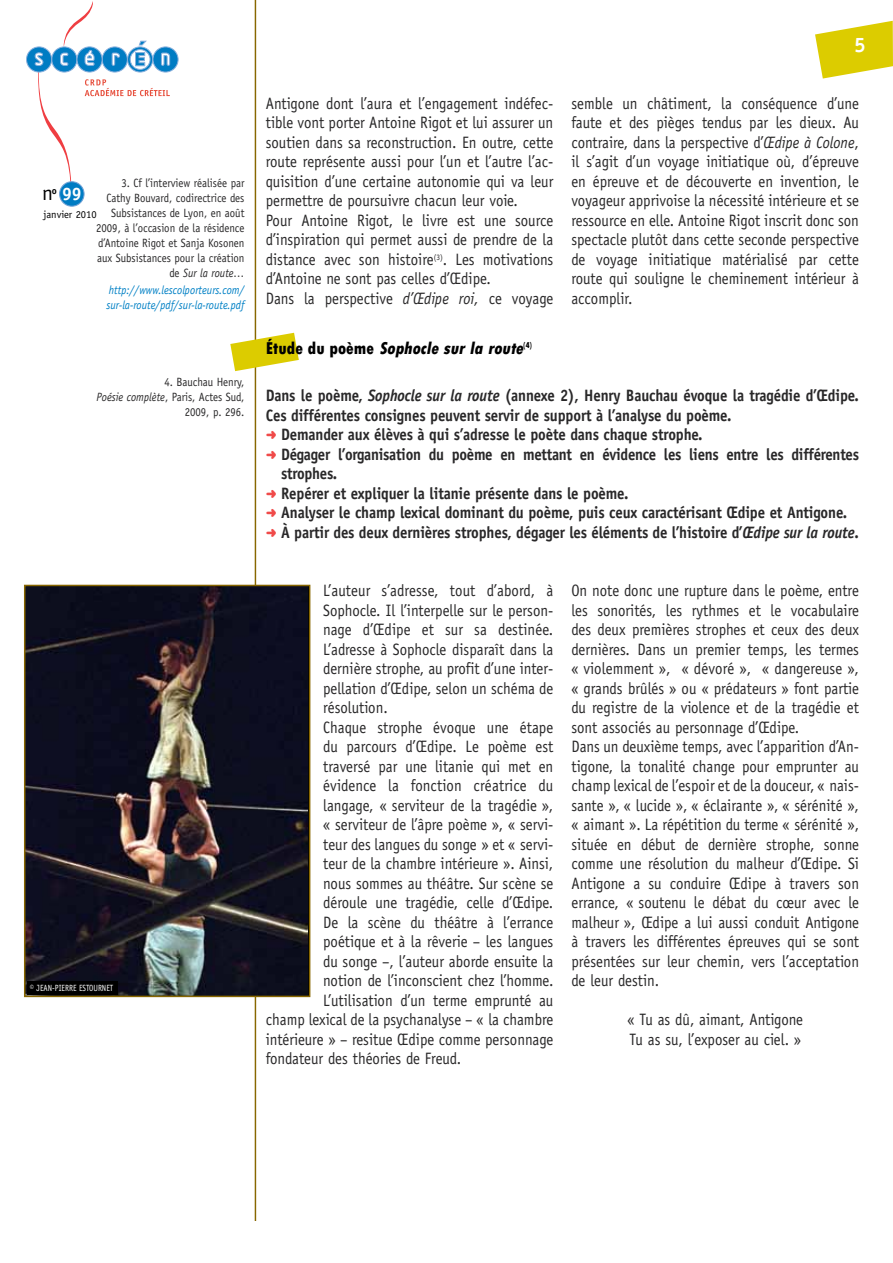
<style>
.page{position:relative;width:893px;height:1263px;background:#fff}
.page>*{position:absolute;margin:0;border:0;box-sizing:border-box;transform-origin:0 0}
.t1{font:700 21px "Officina Sans";color:#fff}
.t2{font:italic 800 condensed 18px "Tw Cen";color:#000}
.t3{font:700 18px "Officina Sans";color:#fff}
.t4{font:16.5px/19.5px "Officina Sans";color:#292829;scale:.9 1}
.t5{font:700 16.5px "Officina Sans";letter-spacing:-.01em;color:#292829;scale:.9 1}
.t6{font:12px/15px "Officina Sans";color:#292829;text-align:right;scale:.9 1}
.t7{font:italic 12px/15px "Officina Sans";color:#0080c5;scale:.9 1}
.t8{font:10.5px "Officina Sans";color:#000}
.t9{font:9px "Officina Sans";color:#fff;scale:.85 1}
.s1{font-style:italic}
.s2{font-weight:400;font-size:21px;color:#000}
.s3{font-style:normal}
.s4{font-family:"Distro Bats";font-weight:400;font-size:13.5px;color:#f04a49}
</style>
<div class="page">
<img style="left:216px;top:0;width:72px;height:1220px">
<svg style="left:815px;top:21px;width:78px;height:58px"></svg>
<div style="left:60px;top:182px;width:24px;height:24px;background:#007cc3;border-radius:50%"></div>
<div style="left:59px;top:181px;width:26px;height:26px;border:1px solid #72a3d7;border-radius:50%"></div>
<svg style="left:26px;top:1px;width:153px;height:192px"></svg>
<svg style="left:230px;top:333px;width:69px;height:38px"></svg>
<img style="left:27px;top:588px;width:280px;height:406px">
<div style="left:24px;top:585px;width:286px;height:412px;border:2px solid #876600"></div>
<div style="left:27px;top:981px;width:90px;height:14px;background:#000"></div>
<p class="t6" style="left:96px;top:175px;width:166px">3. Cf l’interview réalisée par<br>Cathy Bouvard, codirectrice des<br>Subsistances de Lyon, en août<br>2009, à l’occasion de la résidence d’Antoine Rigot et Sanja Kosonen aux Subsistances pour la création de <span class="s1">Sur la route…</span></p>
<p class="t7" style="left:107px;top:282px;width:155px">http://www.lescolporteurs.com/ sur-la-route/pdf/sur-la-route.pdf</p>
<p class="t3" style="left:42px;top:183px;width:41px"><span class="s2">n</span><sup>o</sup> 99</p>
<p class="t8" style="left:43px;top:209px;width:55px">janvier 2010</p>
<p class="t1" style="left:854px;top:32px;width:13px">5</p>
<p class="t4" style="left:266px;top:93px;width:321px">Antigone dont l’aura et l’engagement indéfec&shy;tible vont porter Antoine Rigot et lui assurer un soutien dans sa reconstruction. En outre, cette route représente aussi pour l’un et l’autre l’ac&shy;quisition d’une certaine autonomie qui va leur permettre de poursuivre chacun leur voie.<br>Pour Antoine Rigot, le livre est une source d’inspiration qui permet aussi de prendre de la distance avec son histoire<sup>(3)</sup>. Les motivations d’Antoine ne sont pas celles d’Œdipe.<br>Dans la perspective <span class="s1">d’Œdipe roi,</span> ce voyage</p>
<p class="t4" style="left:571px;top:93px;width:321px;text-align:justify">semble un châtiment, la conséquence d’une faute et des pièges tendus par les dieux. Au contraire, dans la perspective d’<span class="s1">Œdipe à Colone</span>, il s’agit d’un voyage initiatique où, d’épreuve en épreuve et de découverte en invention, le voyageur apprivoise la nécessité intérieure et se ressource en elle. Antoine Rigot inscrit donc son spectacle plutôt dans cette seconde perspective de voyage initiatique matérialisé par cette route qui souligne le cheminement intérieur à accomplir.</p>
<p class="t2" style="left:266px;top:337px;width:268px"><span class="s3">É t u d e d u p o è m e</span> Sophocle sur la route<sup>(</sup> <sup>4</sup> <sup>)</sup></p>
<p class="t6" style="left:97px;top:374px;width:166px">4. Bauchau Henry,<br><span class="s1">Poésie complète</span>, Paris, Actes Sud,<br>2009, p. 296.</p>
<p class="t5" style="left:266px;top:385px;width:661px">Dans le poème, <span class="s1">Sophocle sur la route</span> (annexe 2), Henry Bauchau évoque la tragédie d’Œdipe.</p>
<p class="t5" style="left:266px;top:405px;width:519px">Ces différentes consignes peuvent servir de support à l’analyse du poème.</p>
<p class="t5" style="left:266px;top:424px;width:487px"><span class="s4">b</span> Demander aux élèves à qui s’adresse le poète dans chaque strophe.</p>
<p class="t5" style="left:266px;top:444px;width:661px"><span class="s4">b</span> Dégager l’organisation du poème en mettant en évidence les liens entre les différentes</p>
<p class="t5" style="left:281px;top:463px;width:64px">strophes.</p>
<p class="t5" style="left:266px;top:483px;width:404px"><span class="s4">b</span> Repérer et expliquer la litanie présente dans le poème.</p>
<p class="t5" style="left:266px;top:502px;width:647px"><span class="s4">b</span> Analyser le champ lexical dominant du poème, puis ceux caractérisant Œdipe et Antigone.</p>
<p class="t5" style="left:266px;top:522px;width:661px"><span class="s4">b</span> À partir des deux dernières strophes, dégager les éléments de l’histoire d’<span class="s1">Œdipe sur la route</span>.</p>
<p class="t9" style="left:30px;top:983px;width:99px">© Jean-Pierre Estournet</p>
<p class="t4" style="left:323px;top:581px;width:257px">L’auteur s’adresse, tout d’abord, à</p>
<p class="t4" style="left:323px;top:600px;width:257px">Sophocle. Il l’interpelle sur le person-</p>
<p class="t4" style="left:323px;top:620px;width:257px">nage d’Œdipe et sur sa destinée.</p>
<p class="t4" style="left:323px;top:639px;width:257px">L’adresse à Sophocle disparaît dans la</p>
<p class="t4" style="left:323px;top:659px;width:257px">dernière strophe, au profit d’une inter-</p>
<p class="t4" style="left:323px;top:678px;width:257px">pellation d’Œdipe, selon un schéma de</p>
<p class="t4" style="left:323px;top:698px;width:73px">résolution.</p>
<p class="t4" style="left:323px;top:717px;width:257px">Chaque strophe évoque une étape</p>
<p class="t4" style="left:323px;top:737px;width:257px">du parcours d’Œdipe. Le poème est</p>
<p class="t4" style="left:323px;top:756px;width:257px">traversé par une litanie qui met en</p>
<p class="t4" style="left:323px;top:776px;width:257px">évidence la fonction créatrice du</p>
<p class="t4" style="left:323px;top:795px;width:257px">langage, « serviteur de la tragédie »,</p>
<p class="t4" style="left:323px;top:815px;width:257px">« serviteur de l’âpre poème », « servi-</p>
<p class="t4" style="left:323px;top:834px;width:257px">teur des langues du songe » et « servi-</p>
<p class="t4" style="left:323px;top:854px;width:257px">teur de la chambre intérieure ». Ainsi,</p>
<p class="t4" style="left:323px;top:873px;width:257px">nous sommes au théâtre. Sur scène se</p>
<p class="t4" style="left:323px;top:893px;width:257px">déroule une tragédie, celle d’Œdipe.</p>
<p class="t4" style="left:323px;top:912px;width:257px">De la scène du théâtre à l’errance</p>
<p class="t4" style="left:323px;top:932px;width:257px">poétique et à la rêverie – les langues</p>
<p class="t4" style="left:323px;top:951px;width:257px">du songe –, l’auteur aborde ensuite la</p>
<p class="t4" style="left:323px;top:971px;width:257px">notion de l’inconscient chez l’homme.</p>
<p class="t4" style="left:323px;top:990px;width:257px">L’utilisation d’un terme emprunté au</p>
<p class="t4" style="left:266px;top:1010px;width:321px">champ lexical de la psychanalyse – « la chambre</p>
<p class="t4" style="left:266px;top:1029px;width:321px">intérieure » – resitue Œdipe comme personnage</p>
<p class="t4" style="left:266px;top:1049px;width:219px">fondateur des théories de Freud.</p>
<p class="t4" style="left:571px;top:581px;width:321px">On note donc une rupture dans le poème, entre les sonorités, les rythmes et le vocabulaire des deux premières strophes et ceux des deux dernières. Dans un premier temps, les termes « violemment », « dévoré », « dangereuse », « grands brûlés » ou « prédateurs » font partie du registre de la violence et de la tragédie et sont associés au personnage d’Œdipe.<br>Dans un deuxième temps, avec l’apparition d’An&shy;tigone, la tonalité change pour emprunter au champ lexical de l’espoir et de la douceur, « nais&shy;sante », « lucide », « éclairante », « sérénité », « aimant ». La répétition du terme « sérénité », située en début de dernière strophe, sonne comme une résolution du malheur d’Œdipe. Si Antigone a su conduire Œdipe à travers son errance, « soutenu le débat du cœur avec le malheur », Œdipe a lui aussi conduit Antigone à travers les différentes épreuves qui se sont présentées sur leur chemin, vers l’acceptation de leur destin.</p>
<p class="t4" style="left:627px;top:1010px;width:197px">« Tu as dû, aimant, Antigone<br>Tu as su, l’exposer au ciel. »</p>
</div>
